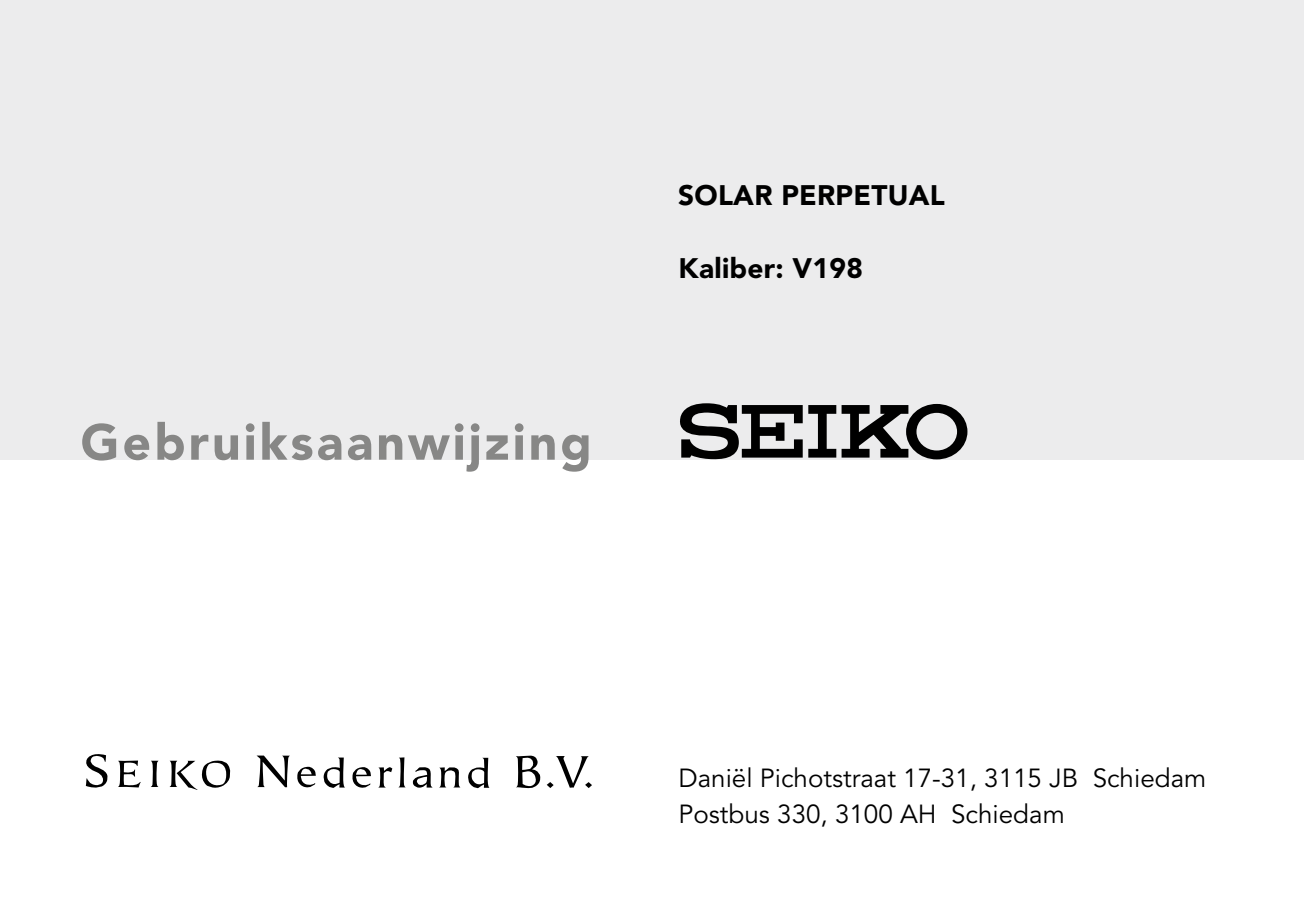
<style>
.page{position:relative;width:1304px;height:908px;background:#fff}
.page>*{position:absolute;margin:0;border:0;box-sizing:border-box;transform-origin:0 0}
.t1{font:900 50px "Avenir LT Std";letter-spacing:.06em;color:#878786}
.t2{font:900 28px "Avenir LT Std";letter-spacing:.01em;color:#000}
.t3{font:26px/36.4px "Avenir LT Std";color:#000}
</style>
<div class="page">
<div style="left:0;top:0;width:1304px;height:459px;background:#ececed"></div>
<svg style="left:842px;top:404px;width:125px;height:55px"></svg>
<svg style="left:680px;top:403px;width:156px;height:56px"></svg>
<svg style="left:516px;top:755px;width:76px;height:33px"></svg>
<svg style="left:439px;top:757px;width:51px;height:31px"></svg>
<svg style="left:412px;top:767px;width:21px;height:21px"></svg>
<svg style="left:399px;top:757px;width:6px;height:30px"></svg>
<svg style="left:378px;top:767px;width:14px;height:20px"></svg>
<svg style="left:169px;top:760px;width:62px;height:29px"></svg>
<svg style="left:151px;top:760px;width:8px;height:26px"></svg>
<svg style="left:118px;top:760px;width:23px;height:27px"></svg>
<svg style="left:86px;top:754px;width:22px;height:34px"></svg>
<svg style="left:257px;top:755px;width:114px;height:33px"></svg>
<h1 class="t1" style="left:81px;top:412px;width:513px">Gebruiksaanwijzing</h1>
<p class="t2" style="left:678px;top:179px;width:268px">SOLAR PERPETUAL</p>
<p class="t2" style="left:679px;top:251px;width:186px">Kaliber: V198</p>
<p class="t3" style="left:678px;top:759px;width:529px">Daniël Pichotstraat 17-31, 3115 JB Schiedam<br>Postbus 330, 3100 AH Schiedam</p>
</div>
